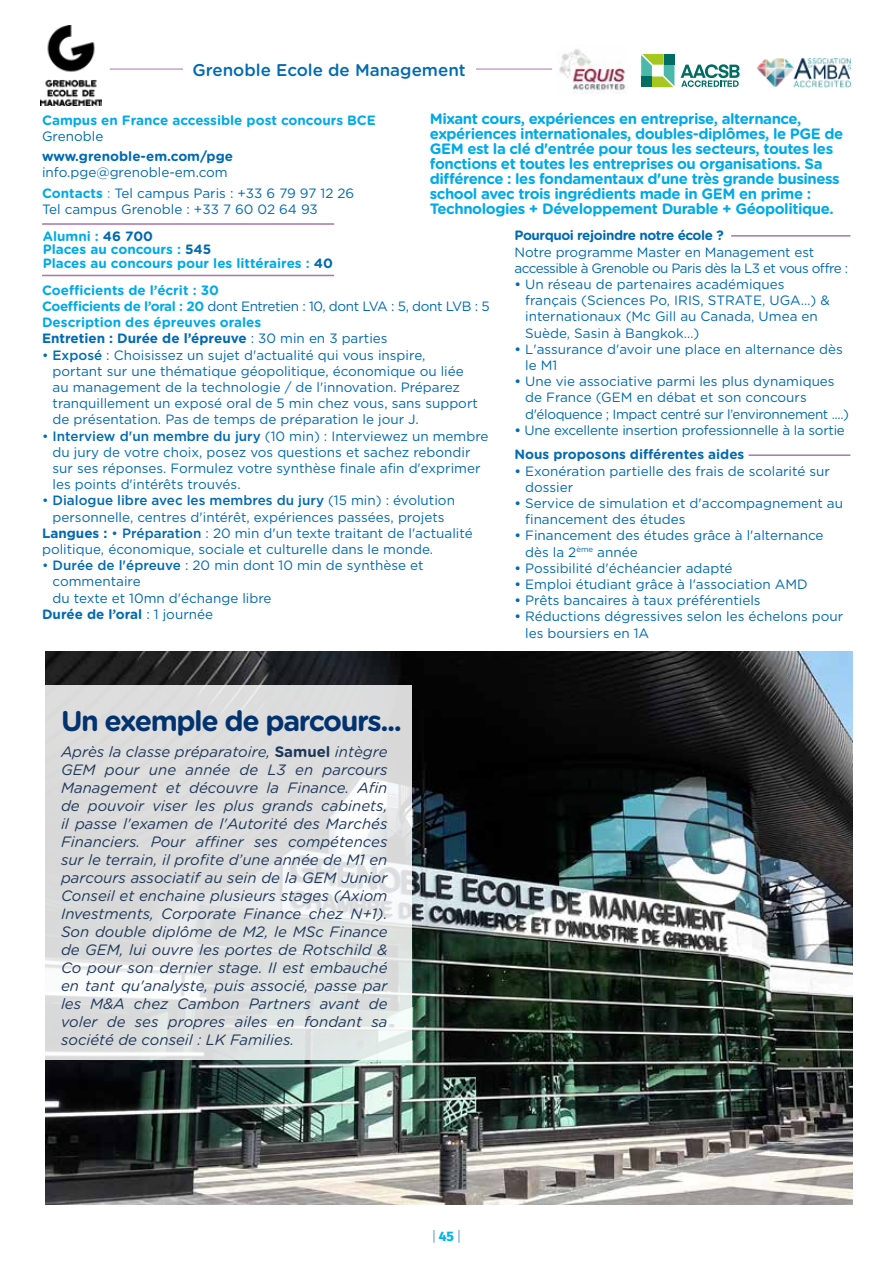
<style>
.page{position:relative;width:893px;height:1263px;background:#fff}
.page>*{position:absolute;margin:0;border:0;box-sizing:border-box;transform-origin:0 0}
.t1{font:700 28.5px "Gotham Rounded";letter-spacing:-.05em;color:#03336f}
.t2{font:500 16.95px "Gotham Rounded";color:#006ab3}
.t3{font:italic 15px/18px "Gotham Rounded";color:#1d385b;text-align:justify}
.t4{font:700 15px/15px "Gotham Rounded";letter-spacing:-.03em;color:#00aae9}
.t5{font:300 13.65px "Gotham";color:#006ab3}
.t6{font:13.5px/16.2px "Gotham";color:#006ab3}
.t7{font:13.5px/16.2px "Gotham Rounded";letter-spacing:-.005em;color:#006ab3}
.t8{font:700 13.5px/13.5px "Gotham Rounded";color:#00aae9}
.t9{font:13.5px/16.2px "Gotham Rounded";letter-spacing:-.04em;color:#006ab3}
.t10{font:700 13.5px "Gotham Rounded";color:#006ab3}
.t11{font:13.5px "Gotham";letter-spacing:-.03em;color:#006ab3}
.t12{font:500 13.5px "Gotham";color:#006ab3}
.t13{font:700 13.5px "Gotham";color:#006ab3}
.t14{font:700 13.5px "Gotham Rounded";letter-spacing:-.03em;color:#006ab3}
.s1{font-family:"Gotham";font-weight:500}
.s2{font-family:"Gotham Rounded";font-weight:700;color:#00aae9}
.s3{color:#00aae9}
.s4{color:#006ab3}
.s5{font-weight:400}
.s6{font-weight:500}
.s7{font-weight:700}
.s8{font-family:"Gotham";font-weight:400}
.s9{font-weight:700;font-style:normal}
.s10{font-family:"Fira Sans";font-weight:800;color:#00b6ed}
</style>
<div class="page">
<hr style="left:731px;top:235px;width:119px;height:2px;background:#aa74b0">
<hr style="left:749px;top:454px;width:101px;height:2px;background:#aa74b0">
<hr style="left:42px;top:223px;width:292px;height:2px;background:#aa74b0">
<hr style="left:42px;top:275px;width:292px;height:1px;background:#aa74b0">
<img style="left:41px;top:25px;width:61px;height:80px">
<img style="left:757px;top:59px;width:93px;height:28px">
<svg style="left:641px;top:54px;width:33px;height:33px"></svg>
<div style="left:641px;top:76px;width:11px;height:11px;background:#006e63"></div>
<svg style="left:681px;top:64px;width:59px;height:23px"></svg>
<img style="left:559px;top:49px;width:67px;height:44px">
<hr style="left:110px;top:69px;width:442px;height:1px;background:#aa74b0">
<div style="left:183px;top:62px;width:292px;height:14px;background:#fff"></div>
<img style="left:46px;top:651px;width:807px;height:553px">
<svg style="left:45px;top:685px;width:366px;height:375px;background:#dfe0e0"></svg>
<p class="t2" style="left:192px;top:58px;width:275px">Grenoble Ecole de Management</p>
<p class="t4" style="left:430px;top:110px;width:415px">Mixant cours, expériences en entreprise, alternance, expériences internationales, doubles-diplômes, le PGE de GEM est la clé d'entrée pour tous les secteurs, toutes les fonctions et toutes les entreprises ou organisations. Sa différence : les fondamentaux d'une très grande business school avec trois ingrédients made in GEM en prime :<br>Technologies + Développement Durable + Géopolitique.</p>
<p class="t14" style="left:514px;top:226px;width:211px">Pourquoi rejoindre notre école ?</p>
<p class="t9" style="left:514px;top:243px;width:335px">Notre programme Master en Management est accessible à Grenoble ou Paris dès la L3 et vous offre :</p>
<p class="t7" style="left:525px;top:275px;width:306px;text-indent:-11px"><span class="s1">•</span> Un réseau de partenaires académiques français (Sciences Po, IRIS, STRATE, UGA…) &amp; internationaux (Mc Gill au Canada, Umea en Suède, Sasin à Bangkok…)</p>
<p class="t7" style="left:525px;top:340px;width:319px;text-indent:-11px"><span class="s1">•</span> L'assurance d'avoir une place en alternance dès le M1</p>
<p class="t7" style="left:525px;top:373px;width:325px;text-indent:-11px"><span class="s1">•</span> Une vie associative parmi les plus dynamiques de France (GEM en débat et son concours d'éloquence ; Impact centré sur l’environnement ....)</p>
<p class="t7" style="left:514px;top:421px;width:332px"><span class="s1">•</span> Une excellente insertion professionnelle à la sortie</p>
<p class="t8" style="left:42px;top:113px;width:335px">Campus en France accessible post concours BCE</p>
<p class="t6" style="left:42px;top:128px;width:63px">Grenoble</p>
<p class="t10" style="left:42px;top:146px;width:193px">www.grenoble-em.com/pge</p>
<p class="t6" style="left:42px;top:162px;width:314px;line-height:20.7px">info.pge@grenoble-em.com<br><span class="s2">Contacts</span> <span class="s3">:</span> Tel campus Paris : +33 6 79 97 12 26</p>
<p class="t6" style="left:42px;top:201px;width:277px">Tel campus Grenoble : +33 7 60 02 64 93</p>
<p class="t8" style="left:43px;top:229px;width:292px">Alumni : <span class="s4">46 700<br></span>Places au concours : <span class="s4">545<br></span>Places au concours pour les littéraires : <span class="s4">40</span></p>
<p class="t8" style="left:42px;top:283px;width:178px">Coefficients de l’écrit : 30</p>
<p class="t11" style="left:42px;top:298px;width:449px"><span class="s2">Coefficients de l’oral : 20</span> dont Entretien : 10, dont LVA : 5, dont LVB : 5</p>
<p class="t8" style="left:42px;top:315px;width:221px">Description des épreuves orales</p>
<p class="t13" style="left:42px;top:330px;width:347px">Entretien : Durée de l’épreuve <span class="s5">: 30 min en 3 parties</span></p>
<p class="t6" style="left:53px;top:346px;width:427px;text-indent:-11px">• <span class="s6">Exposé</span> : Choisissez un sujet d'actualité qui vous inspire, portant sur une thématique géopolitique, économique ou liée au management de la technologie / de l'innovation. Préparez tranquillement un exposé oral de 5 min chez vous, sans support de présentation. Pas de temps de préparation le jour J.</p>
<p class="t6" style="left:53px;top:427px;width:438px;text-indent:-11px">• <span class="s6">Interview d'un membre du jury</span> (10 min) : Interviewez un membre du jury de votre choix, posez vos questions et sachez rebondir sur ses réponses. Formulez votre synthèse finale afin d'exprimer les points d'intérêts trouvés.</p>
<p class="t12" style="left:42px;top:493px;width:414px"><span class="s5">•</span> Dialogue libre avec les membres du jury <span class="s5">(15 min) : évolution</span></p>
<p class="t6" style="left:53px;top:508px;width:393px">personnelle, centres d'intérêt, expériences passées, projets</p>
<p class="t6" style="left:42px;top:525px;width:432px"><span class="s7">Langues :</span> • <span class="s6">Préparation</span> : 20 min d'un texte traitant de l'actualité</p>
<p class="t6" style="left:42px;top:541px;width:393px">politique, économique, sociale et culturelle dans le monde.</p>
<p class="t6" style="left:53px;top:557px;width:373px;text-indent:-11px">• <span class="s6">Durée de l'épreuve</span> : 20 min dont 10 min de synthèse et commentaire<br>du texte et 10mn d'échange libre</p>
<p class="t10" style="left:42px;top:604px;width:173px">Durée de l’oral <span class="s8">: 1 journée</span></p>
<p class="t10" style="left:514px;top:445px;width:231px">Nous proposons différentes aides</p>
<p class="t6" style="left:525px;top:462px;width:306px;text-indent:-11px"><span class="s6">•</span> Exonération partielle des frais de scolarité sur dossier</p>
<p class="t6" style="left:525px;top:495px;width:319px;text-indent:-11px"><span class="s6">•</span> Service de simulation et d'accompagnement au financement des études</p>
<p class="t6" style="left:525px;top:527px;width:300px;text-indent:-11px"><span class="s6">•</span> Financement des études grâce à l'alternance dès la 2<sup>ème</sup> année</p>
<p class="t6" style="left:514px;top:560px;width:220px"><span class="s6">•</span> Possibilité d'échéancier adapté</p>
<p class="t6" style="left:514px;top:576px;width:295px"><span class="s6">•</span> Emploi étudiant grâce à l'association AMD</p>
<p class="t6" style="left:514px;top:592px;width:248px"><span class="s6">•</span> Prêts bancaires à taux préférentiels</p>
<p class="t6" style="left:525px;top:608px;width:320px;text-indent:-11px"><span class="s6">•</span> Réductions dégressives selon les échelons pour les boursiers en 1A</p>
<h1 class="t1" style="left:61px;top:700px;width:343px">Un exemple de parcours...</h1>
<p class="t3" style="left:61px;top:742px;width:328px">Après la classe préparatoire, <span class="s9">Samuel</span> intègre GEM pour une année de L3 en parcours Management et découvre la Finance. Afin de pouvoir viser les plus grands cabinets, il passe l'examen de l'Autorité des Marchés Financiers. Pour affiner ses compétences sur le terrain, il profite d’une année de M1 en parcours associatif au sein de la GEM Junior Conseil et enchaine plusieurs stages (Axiom Investments, Corporate Finance chez N+1).<br>Son double diplôme de M2, le MSc Finance de GEM, lui ouvre les portes de Rotschild &amp; Co pour son dernier stage. Il est embauché en tant qu'analyste, puis associé, passe par les M&amp;A chez Cambon Partners avant de voler de ses propres ailes en fondant sa société de conseil : LK Families.</p>
<p class="t5" style="left:432px;top:1227px;width:30px">| <span class="s10">45</span> |</p>
</div>
